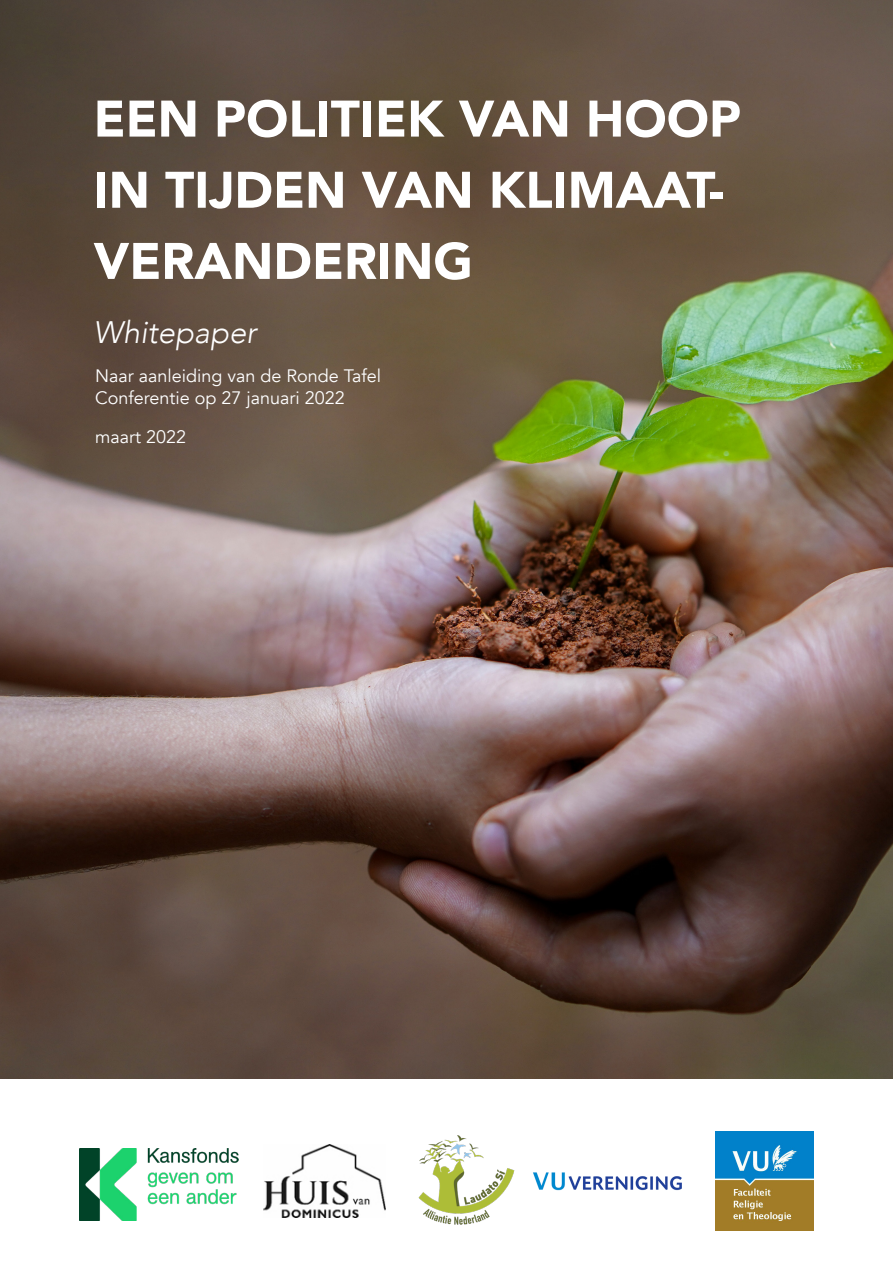
<style>
.page{position:relative;width:893px;height:1263px;background:#fff}
.page>*{position:absolute;margin:0;border:0;box-sizing:border-box;transform-origin:0 0}
.t1{font:900 50.85px/71.1px "Avenir";color:#fff}
.t2{font:italic 300 31.05px "Avenir";color:#fff}
.t3{font:18px/21.6px "Avenir";color:#fff}
</style>
<div class="page">
<img style="left:0;top:0;width:893px;height:1079px">
<img style="left:80px;top:1149px;width:159px;height:71px">
<img style="left:418px;top:1135px;width:97px;height:90px">
<img style="left:263px;top:1145px;width:122px;height:72px">
<img style="left:716px;top:1132px;width:98px;height:98px">
<img style="left:533px;top:1172px;width:149px;height:19px">
<p class="t1" style="left:94px;top:82px;width:649px">EEN POLITIEK VAN HOOP<br>IN TIJDEN VAN KLIMAAT-<br>VERANDERING</p>
<p class="t2" style="left:94px;top:314px;width:165px">Whitepaper</p>
<p class="t3" style="left:95px;top:365px;width:288px">Naar aanleiding van de Ronde Tafel<br>Conferentie op 27 januari 2022</p>
<p class="t3" style="left:95px;top:426px;width:93px">maart 2022</p>
</div>
